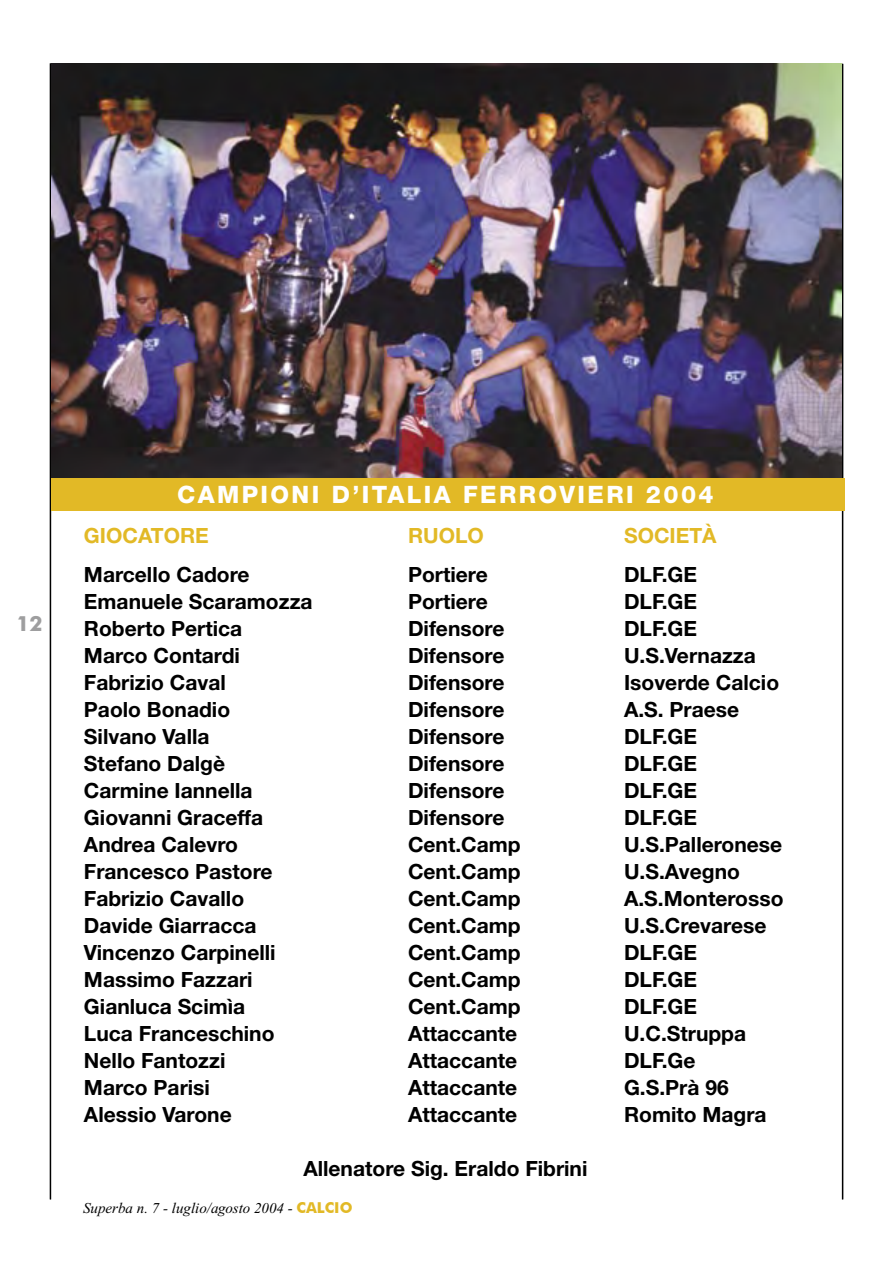
<style>
.page{position:relative;width:893px;height:1263px;background:#fff}
.page>*{position:absolute;margin:0;border:0;box-sizing:border-box;transform-origin:0 0}
.t1{font:800 24px "Helvetica Neue";letter-spacing:.1em;color:#fff}
.t2{font:700 21px "Helvetica Neue";color:#000}
.t3{font:700 21px "Helvetica Neue";color:#e2b926}
.t4{font:700 21px "Futura BT";color:#9e9e9f}
.t5{font:italic 15px "Times New Roman";color:#000}
.s1{font-family:"Futura BT";font-weight:700;font-style:normal;color:#e2b926}
</style>
<div class="page">
<svg style="left:50px;top:63px;width:1px;height:1136px"></svg>
<svg style="left:842px;top:64px;width:1px;height:1135px"></svg>
<img style="left:51px;top:63px;width:791px;height:415px">
<div style="left:51px;top:478px;width:794px;height:33px;background:#e2b926"></div>
<p class="t4" style="left:16px;top:611px;width:28px">12</p>
<p class="t1" style="left:177px;top:480px;width:538px">CAMPIONI D’ITALIA FERROVIERI 2004</p>
<p class="t3" style="left:84px;top:523px;width:126px">GIOCATORE</p>
<p class="t3" style="left:408px;top:523px;width:77px">RUOLO</p>
<p class="t3" style="left:624px;top:523px;width:94px">SOCIETÀ</p>
<p class="t2" style="left:84px;top:562px;width:167px">Marcello Cadore</p>
<p class="t2" style="left:408px;top:562px;width:81px">Portiere</p>
<p class="t2" style="left:624px;top:562px;width:75px">DLF.GE</p>
<p class="t2" style="left:84px;top:589px;width:230px">Emanuele Scaramozza</p>
<p class="t2" style="left:408px;top:589px;width:81px">Portiere</p>
<p class="t2" style="left:624px;top:589px;width:75px">DLF.GE</p>
<p class="t2" style="left:84px;top:616px;width:160px">Roberto Pertica</p>
<p class="t2" style="left:408px;top:616px;width:98px">Difensore</p>
<p class="t2" style="left:624px;top:616px;width:75px">DLF.GE</p>
<p class="t2" style="left:84px;top:643px;width:157px">Marco Contardi</p>
<p class="t2" style="left:408px;top:643px;width:98px">Difensore</p>
<p class="t2" style="left:624px;top:643px;width:133px">U.S.Vernazza</p>
<p class="t2" style="left:84px;top:670px;width:143px">Fabrizio Caval</p>
<p class="t2" style="left:408px;top:670px;width:98px">Difensore</p>
<p class="t2" style="left:624px;top:670px;width:157px">Isoverde Calcio</p>
<p class="t2" style="left:84px;top:697px;width:148px">Paolo Bonadio</p>
<p class="t2" style="left:408px;top:697px;width:98px">Difensore</p>
<p class="t2" style="left:624px;top:697px;width:117px">A.S. Praese</p>
<p class="t2" style="left:84px;top:724px;width:127px">Silvano Valla</p>
<p class="t2" style="left:408px;top:724px;width:98px">Difensore</p>
<p class="t2" style="left:624px;top:724px;width:75px">DLF.GE</p>
<p class="t2" style="left:84px;top:751px;width:143px">Stefano Dalgè</p>
<p class="t2" style="left:408px;top:751px;width:98px">Difensore</p>
<p class="t2" style="left:624px;top:751px;width:75px">DLF.GE</p>
<p class="t2" style="left:84px;top:778px;width:170px">Carmine Iannella</p>
<p class="t2" style="left:408px;top:778px;width:98px">Difensore</p>
<p class="t2" style="left:624px;top:778px;width:75px">DLF.GE</p>
<p class="t2" style="left:84px;top:805px;width:181px">Giovanni Graceffa</p>
<p class="t2" style="left:408px;top:805px;width:98px">Difensore</p>
<p class="t2" style="left:624px;top:805px;width:75px">DLF.GE</p>
<p class="t2" style="left:84px;top:832px;width:156px">Andrea Calevro</p>
<p class="t2" style="left:408px;top:832px;width:114px">Cent.Camp</p>
<p class="t2" style="left:624px;top:832px;width:160px">U.S.Palleronese</p>
<p class="t2" style="left:84px;top:859px;width:190px">Francesco Pastore</p>
<p class="t2" style="left:408px;top:859px;width:114px">Cent.Camp</p>
<p class="t2" style="left:624px;top:859px;width:117px">U.S.Avegno</p>
<p class="t2" style="left:84px;top:886px;width:162px">Fabrizio Cavallo</p>
<p class="t2" style="left:408px;top:886px;width:114px">Cent.Camp</p>
<p class="t2" style="left:624px;top:886px;width:161px">A.S.Monterosso</p>
<p class="t2" style="left:84px;top:913px;width:174px">Davide Giarracca</p>
<p class="t2" style="left:408px;top:913px;width:114px">Cent.Camp</p>
<p class="t2" style="left:624px;top:913px;width:144px">U.S.Crevarese</p>
<p class="t2" style="left:84px;top:940px;width:193px">Vincenzo Carpinelli</p>
<p class="t2" style="left:408px;top:940px;width:114px">Cent.Camp</p>
<p class="t2" style="left:624px;top:940px;width:75px">DLF.GE</p>
<p class="t2" style="left:84px;top:967px;width:170px">Massimo Fazzari</p>
<p class="t2" style="left:408px;top:967px;width:114px">Cent.Camp</p>
<p class="t2" style="left:624px;top:967px;width:75px">DLF.GE</p>
<p class="t2" style="left:84px;top:994px;width:163px">Gianluca Scimìa</p>
<p class="t2" style="left:408px;top:994px;width:114px">Cent.Camp</p>
<p class="t2" style="left:624px;top:994px;width:75px">DLF.GE</p>
<p class="t2" style="left:84px;top:1021px;width:192px">Luca Franceschino</p>
<p class="t2" style="left:408px;top:1021px;width:111px">Attaccante</p>
<p class="t2" style="left:624px;top:1021px;width:124px">U.C.Struppa</p>
<p class="t2" style="left:84px;top:1048px;width:143px">Nello Fantozzi</p>
<p class="t2" style="left:408px;top:1048px;width:111px">Attaccante</p>
<p class="t2" style="left:624px;top:1048px;width:73px">DLF.Ge</p>
<p class="t2" style="left:84px;top:1075px;width:127px">Marco Parisi</p>
<p class="t2" style="left:408px;top:1075px;width:111px">Attaccante</p>
<p class="t2" style="left:624px;top:1075px;width:106px">G.S.Prà 96</p>
<p class="t2" style="left:84px;top:1102px;width:149px">Alessio Varone</p>
<p class="t2" style="left:408px;top:1102px;width:111px">Attaccante</p>
<p class="t2" style="left:624px;top:1102px;width:144px">Romito Magra</p>
<p class="t2" style="left:303px;top:1156px;width:286px">Allenatore Sig. Eraldo Fibrini</p>
<p class="t5" style="left:83px;top:1200px;width:271px">Superba n. 7 - luglio/agosto 2004 - <span class="s1">CALCIO</span></p>
</div>
